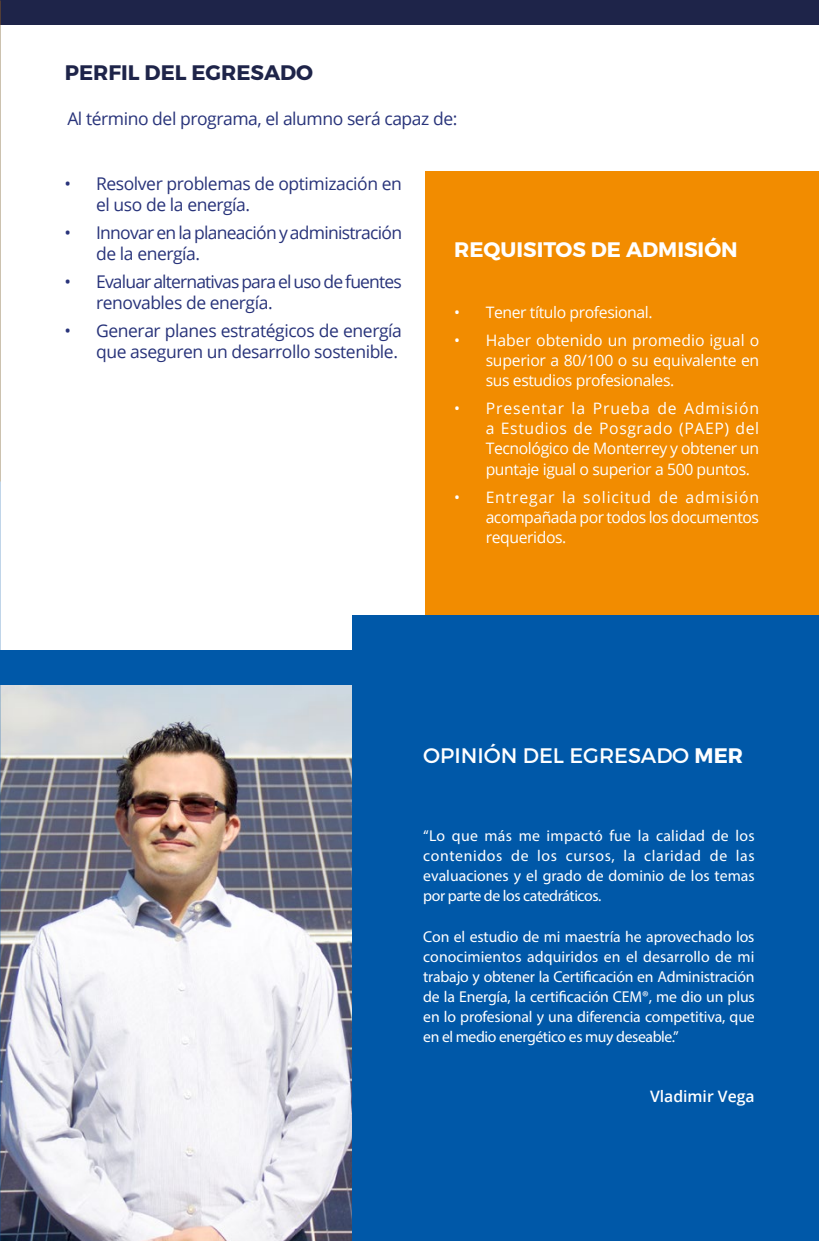
<style>
.page{position:relative;width:819px;height:1241px;background:#fff}
.page>*{position:absolute;margin:0;border:0;box-sizing:border-box;transform-origin:0 0}
.t1{font:21px "Montserrat";color:#fff}
.t2{font:700 21px "Montserrat";color:#fff}
.t3{font:700 21px "Montserrat";color:#1e2449}
.t4{font:17.5px/21px "Open Sans";letter-spacing:-.025em;color:#28337a}
.t5{font:17.5px/21px "Open Sans";letter-spacing:-.05em;color:#28337a}
.t6{font:15.75px/20.1px "Myriad Pro";letter-spacing:-.025em;color:#fff;text-align:justify}
.t7{font:15.75px/20.1px "Open Sans";letter-spacing:-.025em;color:#fff;text-align:justify}
.t8{font:600 15.75px "Open Sans";color:#fff}
.s1{font-weight:700}
</style>
<div class="page">
<div style="left:425px;top:171px;width:394px;height:495px;background:#f28c00"></div>
<img style="left:0;top:685px;width:352px;height:555px">
<div style="left:0;top:650px;width:819px;height:35px;background:#0058a8"></div>
<div style="left:0;top:0;width:819px;height:25px;background:#1e2449"></div>
<div style="left:352px;top:615px;width:467px;height:625px;background:#0058a8"></div>
<h1 class="t3" style="left:65px;top:59px;width:250px">PERFIL DEL EGRESADO</h1>
<p class="t4" style="left:67px;top:107px;width:391px">Al término del programa, el alumno será capaz de:</p>
<p class="t4" style="left:96px;top:172px;width:307px;text-indent:-32px">• Resolver problemas de optimización en el uso de la energía.</p>
<p class="t4" style="left:96px;top:221px;width:307px;text-indent:-32px">• Innovar en la planeación y administración de la energía.</p>
<p class="t5" style="left:96px;top:270px;width:307px;text-indent:-32px">• Evaluar alternativas para el uso de fuentes renovables de energía.</p>
<p class="t4" style="left:65px;top:319px;width:339px;text-align:right">• Generar planes estratégicos de energía que aseguren un desarrollo sostenible.</p>
<h1 class="t2" style="left:454px;top:236px;width:285px">REQUISITOS DE ADMISIÓN</h1>
<p class="t7" style="left:454px;top:301px;width:200px">• Tener título profesional.</p>
<p class="t7" style="left:485px;top:329px;width:275px;text-indent:-32px">• Haber obtenido un promedio igual o superior a 80/100 o su equivalente en sus estudios profesionales.</p>
<p class="t7" style="left:485px;top:398px;width:275px;text-indent:-32px">• Presentar la Prueba de Admisión a Estudios de Posgrado (PAEP) del Tecnológico de Monterrey y obtener un puntaje igual o superior a 500 puntos.</p>
<p class="t7" style="left:485px;top:486px;width:275px;text-indent:-32px">• Entregar la solicitud de admisión acompañada por todos los documentos requeridos.</p>
<h1 class="t1" style="left:423px;top:742px;width:321px">OPINIÓN DEL EGRESADO <span class="s1">MER</span></h1>
<p class="t6" style="left:423px;top:825px;width:333px">“Lo que más me impactó fue la calidad de los contenidos de los cursos, la claridad de las evaluaciones y el grado de dominio de los temas por parte de los catedráticos.</p>
<p class="t6" style="left:423px;top:925px;width:333px">Con el estudio de mi maestría he aprovechado los conocimientos adquiridos en el desarrollo de mi trabajo y obtener la Certificación en Administración de la Energía, la certificación CEM®, me dio un plus en lo profesional y una diferencia competitiva, que en el medio energético es muy deseable.”</p>
<p class="t8" style="left:650px;top:1084px;width:106px">Vladimir Vega</p>
</div>
